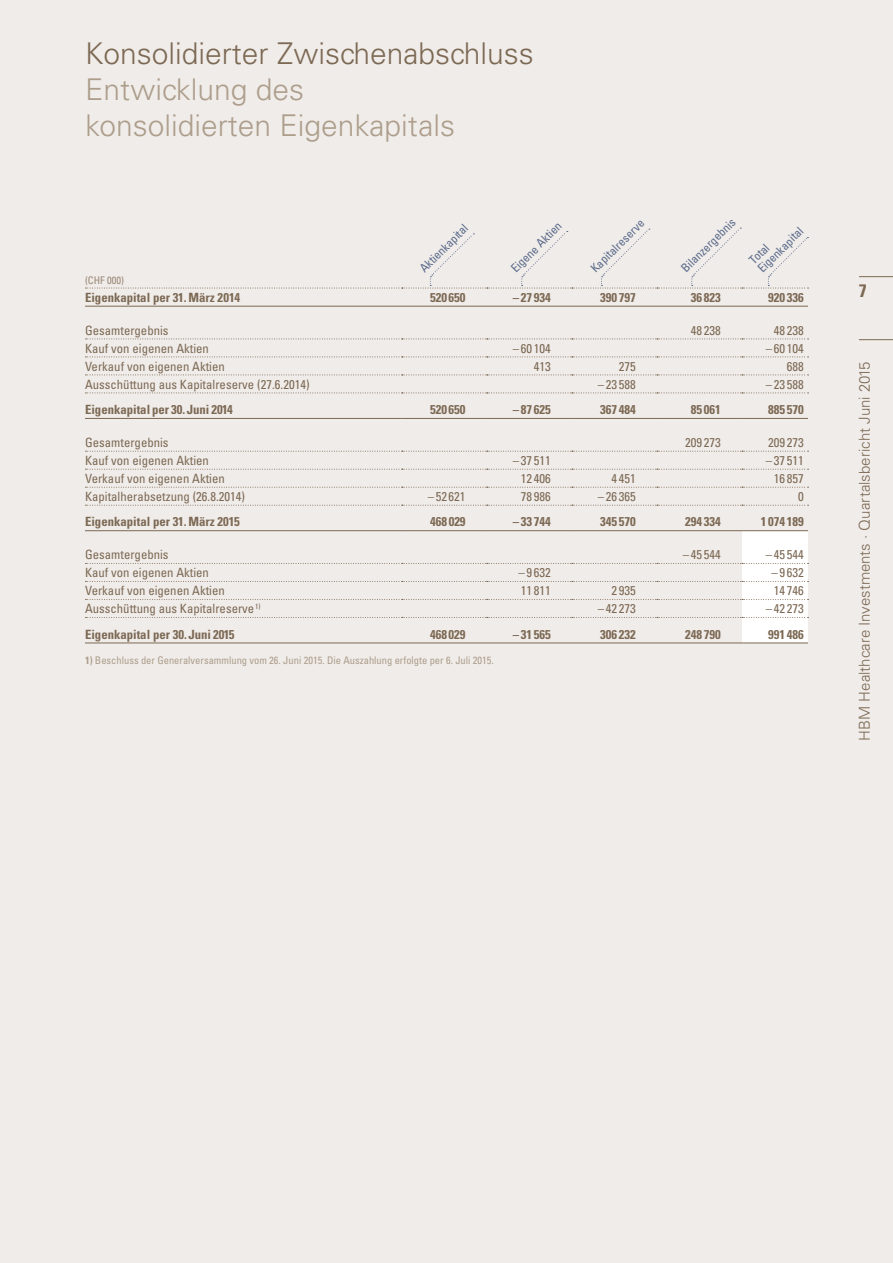
<style>
.page{position:relative;width:893px;height:1263px;background:#f0ece9}
.page>*{position:absolute;margin:0;border:0;box-sizing:border-box;transform-origin:0 0}
.t1{font:300 30px/36px "Univers LT Std";color:#ad9e8c}
.t2{font:300 30px "Univers LT Std";color:#7c6954}
.t3{font:700 condensed 18px "Univers LT Std";color:#7c6954}
.t4{font:300 15px "Univers LT Std";color:#7c6954}
.t5{font:condensed 12.75px "Univers LT Std";color:#7c6954}
.t6{font:700 condensed 12.75px "Univers LT Std";color:#7c6954}
.t7{font:condensed 12px "Univers LT Std";color:#5b6b8b}
.t8{font:condensed 10.5px "Univers LT Std";color:#ad9e8c}
.t9{font:condensed 10.5px "Univers LT Std";color:#9a8977}
.s1{font-weight:700}
</style>
<div class="page">
<hr style="left:859px;top:339px;width:34px;height:1px;background:#7c6954">
<hr style="left:859px;top:276px;width:34px;height:1px;background:#7c6954">
<svg style="left:85px;top:228px;width:723px;height:61px"></svg>
<svg style="left:85px;top:357px;width:723px;height:1px"></svg>
<svg style="left:85px;top:375px;width:723px;height:1px"></svg>
<svg style="left:85px;top:393px;width:723px;height:1px"></svg>
<svg style="left:85px;top:469px;width:723px;height:1px"></svg>
<svg style="left:85px;top:487px;width:723px;height:1px"></svg>
<svg style="left:85px;top:505px;width:723px;height:1px"></svg>
<hr style="left:85px;top:306px;width:317px;height:1px;background:#7c6954">
<hr style="left:402px;top:306px;width:85px;height:1px;background:#7c6954">
<hr style="left:487px;top:306px;width:85px;height:1px;background:#7c6954">
<hr style="left:572px;top:306px;width:85px;height:1px;background:#7c6954">
<hr style="left:657px;top:306px;width:85px;height:1px;background:#7c6954">
<hr style="left:742px;top:306px;width:66px;height:1px;background:#7c6954">
<hr style="left:85px;top:418px;width:317px;height:1px;background:#7c6954">
<hr style="left:402px;top:418px;width:85px;height:1px;background:#7c6954">
<hr style="left:487px;top:418px;width:85px;height:1px;background:#7c6954">
<hr style="left:572px;top:418px;width:85px;height:1px;background:#7c6954">
<hr style="left:657px;top:418px;width:85px;height:1px;background:#7c6954">
<hr style="left:742px;top:418px;width:66px;height:1px;background:#7c6954">
<hr style="left:85px;top:530px;width:317px;height:1px;background:#7c6954">
<hr style="left:402px;top:530px;width:85px;height:1px;background:#7c6954">
<hr style="left:487px;top:530px;width:85px;height:1px;background:#7c6954">
<hr style="left:572px;top:530px;width:85px;height:1px;background:#7c6954">
<hr style="left:657px;top:530px;width:85px;height:1px;background:#7c6954">
<hr style="left:742px;top:530px;width:66px;height:1px;background:#7c6954">
<hr style="left:85px;top:643px;width:317px;height:1px;background:#7c6954">
<hr style="left:402px;top:643px;width:85px;height:1px;background:#7c6954">
<hr style="left:487px;top:643px;width:85px;height:1px;background:#7c6954">
<hr style="left:572px;top:643px;width:85px;height:1px;background:#7c6954">
<hr style="left:657px;top:643px;width:85px;height:1px;background:#7c6954">
<hr style="left:742px;top:643px;width:66px;height:1px;background:#7c6954">
<svg style="left:85px;top:339px;width:723px;height:1px"></svg>
<svg style="left:85px;top:451px;width:723px;height:1px"></svg>
<svg style="left:85px;top:531px;width:723px;height:112px"></svg>
<h1 class="t2" style="left:85px;top:36px;width:450px">Konsolidierter Zwischenabschluss</h1>
<h1 class="t1" style="left:85px;top:72px;width:372px">Entwicklung des konsolidierten Eigenkapitals</h1>
<p class="t7" style="left:416px;top:265px;width:64px;rotate:-45deg">Aktienkapital</p>
<p class="t7" style="left:508px;top:265px;width:67px;rotate:-45deg">Eigene Aktien</p>
<p class="t7" style="left:587px;top:265px;width:71px;rotate:-45deg">Kapitalreserve</p>
<p class="t7" style="left:678px;top:265px;width:73px;rotate:-45deg">Bilanzergebnis</p>
<p class="t7" style="left:754px;top:265px;width:60px;rotate:-45deg">Eigenkapital</p>
<p class="t7" style="left:746px;top:256px;width:24px;rotate:-45deg">Total</p>
<p class="t9" style="left:85px;top:273px;width:41px">(CHF 000)</p>
<p class="t6" style="left:85px;top:290px;width:157px">Eigenkapital per 31. März 2014</p>
<p class="t6" style="left:430px;top:290px;width:37px">520 650</p>
<p class="t6" style="left:513px;top:290px;width:39px">– 27 934</p>
<p class="t6" style="left:600px;top:290px;width:37px">390 797</p>
<p class="t6" style="left:691px;top:290px;width:31px">36 823</p>
<p class="t6" style="left:768px;top:290px;width:37px">920 336</p>
<p class="t5" style="left:85px;top:322px;width:85px">Gesamtergebnis</p>
<p class="t5" style="left:691px;top:322px;width:31px">48 238</p>
<p class="t5" style="left:774px;top:322px;width:31px">48 238</p>
<p class="t5" style="left:85px;top:340px;width:125px">Kauf von eigenen Aktien</p>
<p class="t5" style="left:513px;top:340px;width:39px">– 60 104</p>
<p class="t5" style="left:766px;top:340px;width:39px">–60 104</p>
<p class="t5" style="left:85px;top:358px;width:141px">Verkauf von eigenen Aktien</p>
<p class="t5" style="left:534px;top:358px;width:18px">413</p>
<p class="t5" style="left:619px;top:358px;width:18px">275</p>
<p class="t5" style="left:787px;top:358px;width:18px">688</p>
<p class="t5" style="left:85px;top:376px;width:226px">Ausschüttung aus Kapitalreserve (27.6.2014)</p>
<p class="t5" style="left:598px;top:376px;width:39px">–23 588</p>
<p class="t5" style="left:766px;top:376px;width:39px">–23 588</p>
<p class="t6" style="left:85px;top:402px;width:149px">Eigenkapital per 30. Juni 2014</p>
<p class="t6" style="left:430px;top:402px;width:37px">520 650</p>
<p class="t6" style="left:513px;top:402px;width:39px">–87 625</p>
<p class="t6" style="left:600px;top:402px;width:37px">367 484</p>
<p class="t6" style="left:691px;top:402px;width:31px">85 061</p>
<p class="t6" style="left:768px;top:402px;width:37px">885 570</p>
<p class="t5" style="left:85px;top:434px;width:85px">Gesamtergebnis</p>
<p class="t5" style="left:685px;top:434px;width:37px">209 273</p>
<p class="t5" style="left:768px;top:434px;width:37px">209 273</p>
<p class="t5" style="left:85px;top:452px;width:125px">Kauf von eigenen Aktien</p>
<p class="t5" style="left:513px;top:452px;width:39px">–37 511</p>
<p class="t5" style="left:766px;top:452px;width:39px">–37 511</p>
<p class="t5" style="left:85px;top:470px;width:141px">Verkauf von eigenen Aktien</p>
<p class="t5" style="left:521px;top:470px;width:31px">12 406</p>
<p class="t5" style="left:611px;top:470px;width:26px">4 451</p>
<p class="t5" style="left:774px;top:470px;width:31px">16 857</p>
<p class="t5" style="left:85px;top:488px;width:162px">Kapitalherabsetzung (26.8.2014)</p>
<p class="t5" style="left:428px;top:488px;width:39px">– 52 621</p>
<p class="t5" style="left:521px;top:488px;width:31px">78 986</p>
<p class="t5" style="left:598px;top:488px;width:39px">–26 365</p>
<p class="t5" style="left:798px;top:488px;width:7px">0</p>
<p class="t6" style="left:85px;top:514px;width:156px">Eigenkapital per 31. März 2015</p>
<p class="t6" style="left:430px;top:514px;width:37px">468 029</p>
<p class="t6" style="left:513px;top:514px;width:39px">–33 744</p>
<p class="t6" style="left:600px;top:514px;width:37px">345 570</p>
<p class="t6" style="left:685px;top:514px;width:37px">294 334</p>
<p class="t6" style="left:761px;top:514px;width:44px">1 074 189</p>
<p class="t5" style="left:85px;top:547px;width:85px">Gesamtergebnis</p>
<p class="t5" style="left:683px;top:547px;width:39px">–45 544</p>
<p class="t5" style="left:766px;top:547px;width:39px">– 45 544</p>
<p class="t5" style="left:85px;top:565px;width:125px">Kauf von eigenen Aktien</p>
<p class="t5" style="left:518px;top:565px;width:34px">–9632</p>
<p class="t5" style="left:771px;top:565px;width:34px">–9632</p>
<p class="t5" style="left:85px;top:583px;width:141px">Verkauf von eigenen Aktien</p>
<p class="t5" style="left:521px;top:583px;width:31px">11 811</p>
<p class="t5" style="left:611px;top:583px;width:26px">2 935</p>
<p class="t5" style="left:774px;top:583px;width:31px">14 746</p>
<p class="t5" style="left:85px;top:601px;width:177px">Ausschüttung aus Kapitalreserve<sup>1)</sup></p>
<p class="t5" style="left:598px;top:601px;width:39px">–42 273</p>
<p class="t5" style="left:766px;top:601px;width:39px">–42 273</p>
<p class="t6" style="left:85px;top:626px;width:151px">Eigenkapital per 30. Juni 2015</p>
<p class="t6" style="left:430px;top:626px;width:37px">468 029</p>
<p class="t6" style="left:513px;top:626px;width:39px">–31 565</p>
<p class="t6" style="left:600px;top:626px;width:37px">306 232</p>
<p class="t6" style="left:685px;top:626px;width:37px">248 790</p>
<p class="t6" style="left:768px;top:626px;width:37px">991 486</p>
<p class="t8" style="left:85px;top:654px;width:410px"><span class="s1">1)</span> Beschluss der Generalversammlung vom 26. Juni 2015. Die Auszahlung erfolgte per 6. Juli 2015.</p>
<h2 class="t3" style="left:859px;top:280px;width:9px">7</h2>
<p class="t4" style="left:855px;top:741px;width:381px;rotate:-90deg">HBM Healthcare Investments · Quartalsbericht Juni 2015</p>
</div>
